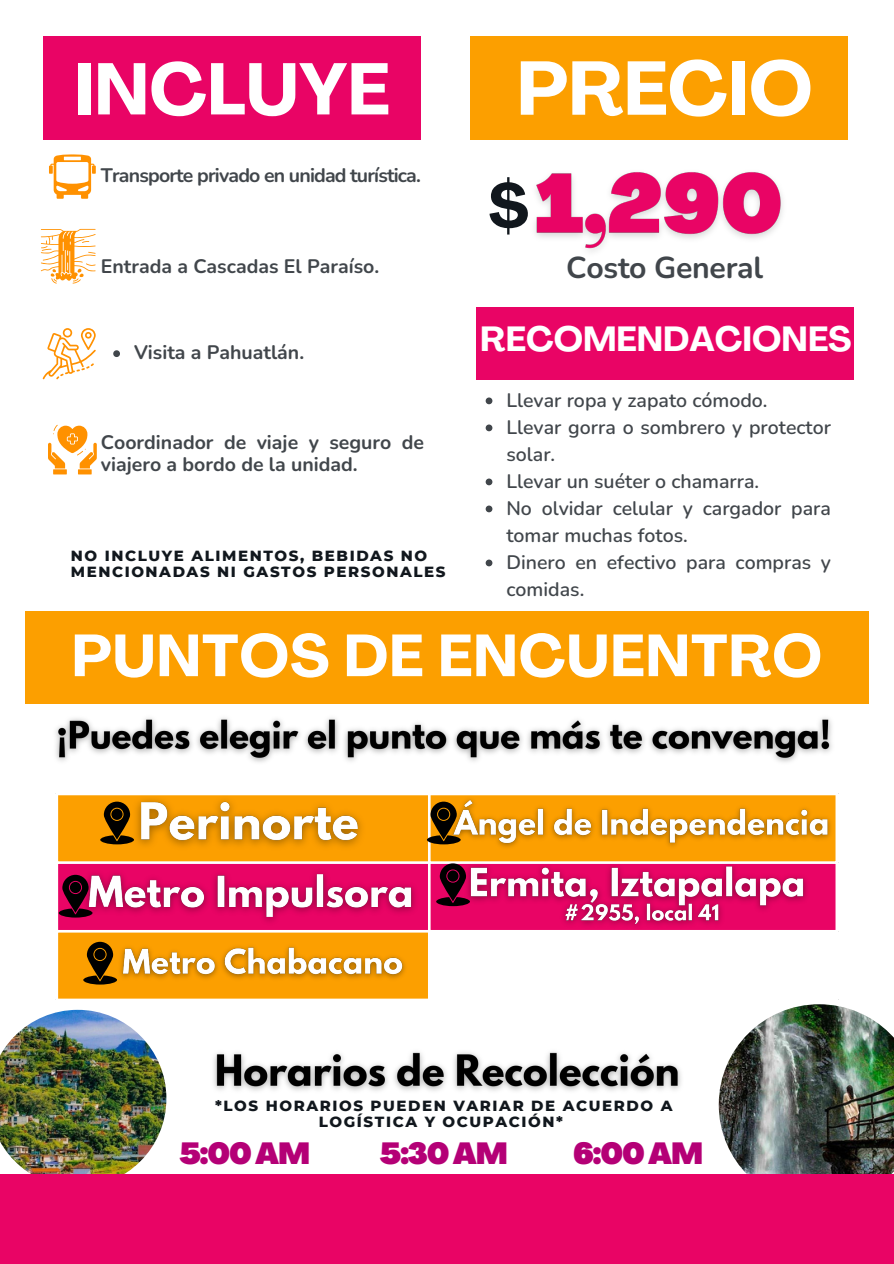
<style>
.page{position:relative;width:894px;height:1264px;background:#fff}
.page>*{position:absolute;margin:0;border:0;box-sizing:border-box;transform-origin:0 0}
.t1{font:700 75px "Agrandir";color:#fff}
.t2{font:700 72px "Agrandir";color:#fff}
.t3{font:700 60.3px "Agrandir";color:#11171d}
.t4{font:700 58.5px "Agrandir";letter-spacing:.015em;color:#fff}
.t5{font:700 34.5px "Agrandir";color:#fff}
.t6{font:700 30.15px "Nunito";letter-spacing:-.01em;color:#41464b}
.t7{font:900 30px "Agrandir";letter-spacing:-.035em;color:#b40076}
.t8{font:600 19.5px/27px "Nunito";color:#41464b}
.t9{font:700 19.5px/21.3px "Nunito";color:#41464b}
.t10{font:700 19.5px "Nunito";letter-spacing:-.04em;color:#41464b}
.t11{font:800 15px/15.8px "Montserrat";letter-spacing:.105em;color:#11171d}
</style>
<div class="page">
<img style="left:0;top:1009px;width:166px;height:165px">
<img style="left:718px;top:1004px;width:175px;height:170px">
<div style="left:0;top:1174px;width:893px;height:89px;background:#e90465"></div>
<div style="left:43px;top:36px;width:378px;height:104px;background:#e90465"></div>
<div style="left:470px;top:36px;width:377px;height:104px;background:#fc9f00"></div>
<div style="left:475px;top:307px;width:378px;height:73px;background:#e90465"></div>
<div style="left:25px;top:611px;width:843px;height:92px;background:#fc9f00"></div>
<svg style="left:48px;top:425px;width:48px;height:49px"></svg>
<svg style="left:49px;top:154px;width:47px;height:45px"></svg>
<svg style="left:43px;top:328px;width:52px;height:52px"></svg>
<svg style="left:58px;top:795px;width:777px;height:203px"></svg>
<div style="left:58px;top:864px;width:777px;height:66px;background:#e90465"></div>
<hr style="left:428px;top:795px;width:2px;height:203px;background:#fff">
<hr style="left:55px;top:861px;width:782px;height:3px;background:#fff">
<hr style="left:55px;top:930px;width:782px;height:2px;background:#fff">
<img style="left:126px;top:795px;width:247px;height:61px">
<img style="left:77px;top:863px;width:347px;height:67px">
<img style="left:112px;top:939px;width:300px;height:47px">
<img style="left:443px;top:795px;width:393px;height:60px">
<img style="left:459px;top:856px;width:356px;height:81px">
<svg style="left:100px;top:801px;width:34px;height:43px"></svg>
<div style="left:111px;top:808px;width:11px;height:12px;background:#000;border-radius:50%"></div>
<svg style="left:59px;top:874px;width:33px;height:43px"></svg>
<div style="left:70px;top:881px;width:11px;height:12px;background:#000;border-radius:50%"></div>
<svg style="left:83px;top:941px;width:34px;height:43px"></svg>
<svg style="left:94px;top:948px;width:12px;height:12px"></svg>
<svg style="left:436px;top:863px;width:34px;height:43px"></svg>
<div style="left:447px;top:870px;width:11px;height:11px;background:#000;border-radius:50%"></div>
<svg style="left:427px;top:801px;width:33px;height:43px"></svg>
<div style="left:438px;top:808px;width:11px;height:12px;background:#000;border-radius:50%"></div>
<svg style="left:41px;top:229px;width:55px;height:54px"></svg>
<svg style="left:485px;top:397px;width:7px;height:7px"></svg>
<svg style="left:485px;top:424px;width:7px;height:7px"></svg>
<svg style="left:485px;top:478px;width:7px;height:7px"></svg>
<svg style="left:485px;top:505px;width:7px;height:7px"></svg>
<svg style="left:485px;top:559px;width:7px;height:7px"></svg>
<svg style="left:113px;top:350px;width:7px;height:7px"></svg>
<img style="left:55px;top:718px;width:777px;height:44px">
<img style="left:213px;top:1052px;width:468px;height:39px">
<img style="left:535px;top:172px;width:248px;height:80px">
<p class="t2" style="left:74px;top:60px;width:317px">INCLUYE</p>
<p class="t1" style="left:516px;top:58px;width:297px">PRECIO</p>
<p class="t10" style="left:101px;top:162px;width:321px">Transporte privado en unidad turística.</p>
<h1 class="t9" style="left:101px;top:256px;width:280px">Entrada a Cascadas El Paraíso.</h1>
<p class="t9" style="left:134px;top:342px;width:172px">Visita a Pahuatlán.</p>
<p class="t9" style="left:101px;top:432px;width:324px">Coordinador de viaje y seguro de viajero a bordo de la unidad.</p>
<p class="t11" style="left:71px;top:548px;width:376px">NO INCLUYE ALIMENTOS, BEBIDAS NO<br>MENCIONADAS NI GASTOS PERSONALES</p>
<p class="t3" style="left:488px;top:181px;width:42px">$</p>
<p class="t6" style="left:566px;top:247px;width:198px">Costo General</p>
<p class="t5" style="left:480px;top:325px;width:372px">RECOMENDACIONES</p>
<p class="t8" style="left:506px;top:386px;width:262px">Llevar ropa y zapato cómodo.</p>
<p class="t8" style="left:506px;top:413px;width:326px">Llevar gorra o sombrero y protector solar.</p>
<p class="t8" style="left:506px;top:467px;width:254px">Llevar un suéter o chamarra.</p>
<p class="t8" style="left:506px;top:494px;width:326px">No olvidar celular y cargador para tomar muchas fotos.</p>
<p class="t8" style="left:506px;top:548px;width:326px">Dinero en efectivo para compras y comidas.</p>
<p class="t4" style="left:72px;top:632px;width:751px">PUNTOS DE ENCUENTRO</p>
<h4 class="t11" style="left:215px;top:1097px;width:459px;text-align:center">*LOS HORARIOS PUEDEN VARIAR DE ACUERDO A<br>LOGÍSTICA Y OCUPACIÓN*</h4>
<h6 class="t7" style="left:179px;top:1141px;width:132px">5:00AM</h6>
<p class="t7" style="left:380px;top:1141px;width:129px">5:30AM</p>
<p class="t7" style="left:573px;top:1141px;width:131px">6:00AM</p>
</div>
